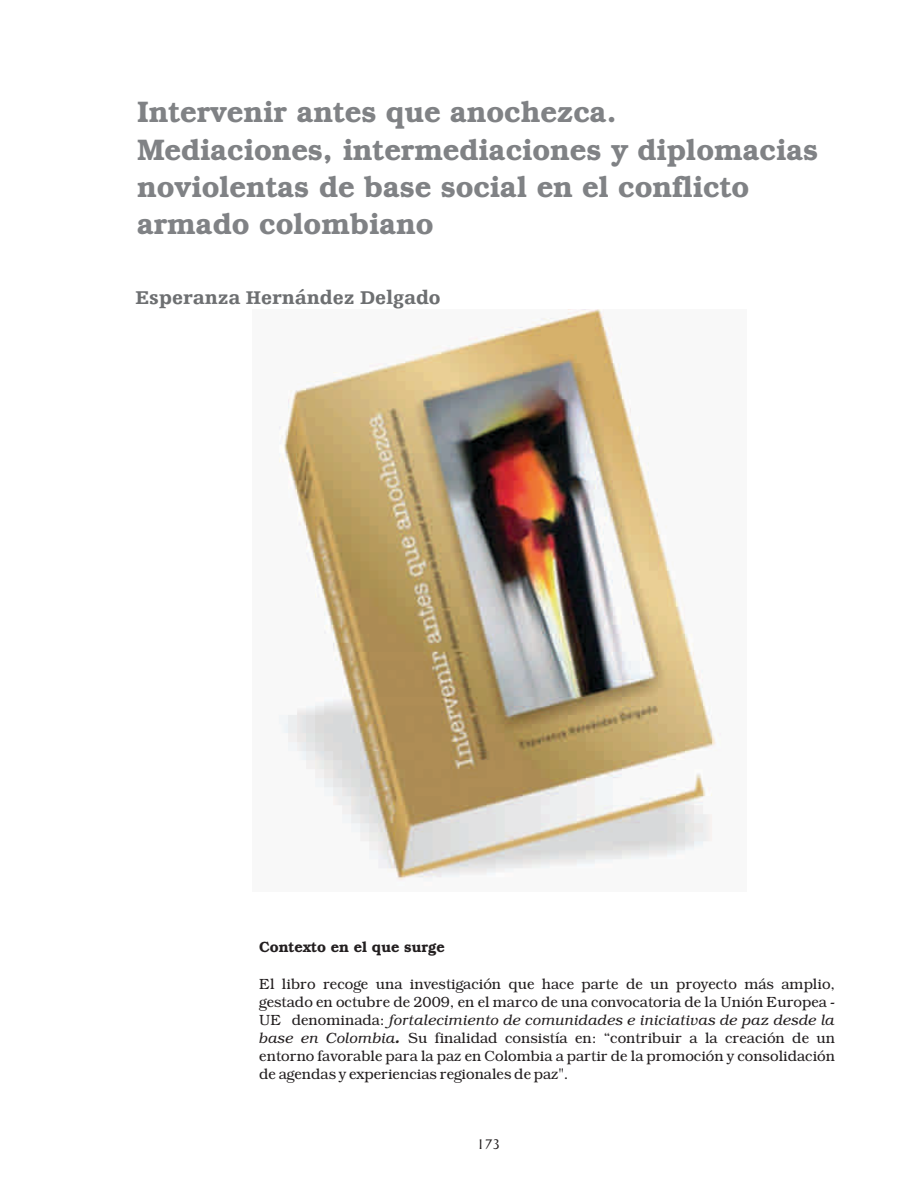
<style>
.page{position:relative;width:918px;height:1188px;background:#fff}
.page>*{position:absolute;margin:0;border:0;box-sizing:border-box;transform-origin:0 0}
.t1{font:600 30px/37.2px "Bookman IT Cby BT";color:#808285}
.t2{font:900 19.5px "Humanist Slabserif 712 BT";color:#6d6f71}
.t3{font:300 15px/18.1px "Bookman IT Cby BT";color:#231f20;text-align:justify}
.t4{font:600 15px "Bookman IT Cby BT";color:#231f20}
.t5{font:15px "Baker Signet BT";color:#231f20}
.s1{font-style:italic}
.s2{font-weight:600;font-style:italic}
</style>
<div class="page">
<img style="left:279px;top:310px;width:442px;height:571px">
<h1 class="t1" style="left:137px;top:96px;width:682px">Intervenir antes que anochezca.<br>Mediaciones, intermediaciones y diplomacias noviolentas de base social en el conflicto armado colombiano</h1>
<h2 class="t2" style="left:136px;top:289px;width:307px">Esperanza Hernández Delgado</h2>
<p class="t4" style="left:259px;top:940px;width:187px">Contexto en el que surge</p>
<p class="t3" style="left:259px;top:976px;width:577px">El libro recoge una investigación que hace parte de un proyecto más amplio, gestado en octubre de 2009, en el marco de una convocatoria de la Unión Europea - UE denominada: <span class="s1">fortalecimiento de comunidades e iniciativas de paz desde la base en Colombia</span><span class="s2">.</span> Su finalidad consistía en: “contribuir a la creación de un entorno favorable para la paz en Colombia a partir de la promoción y consolidación de agendas y experiencias regionales de paz".</p>
<p class="t5" style="left:477px;top:1137px;width:25px">173</p>
</div>
